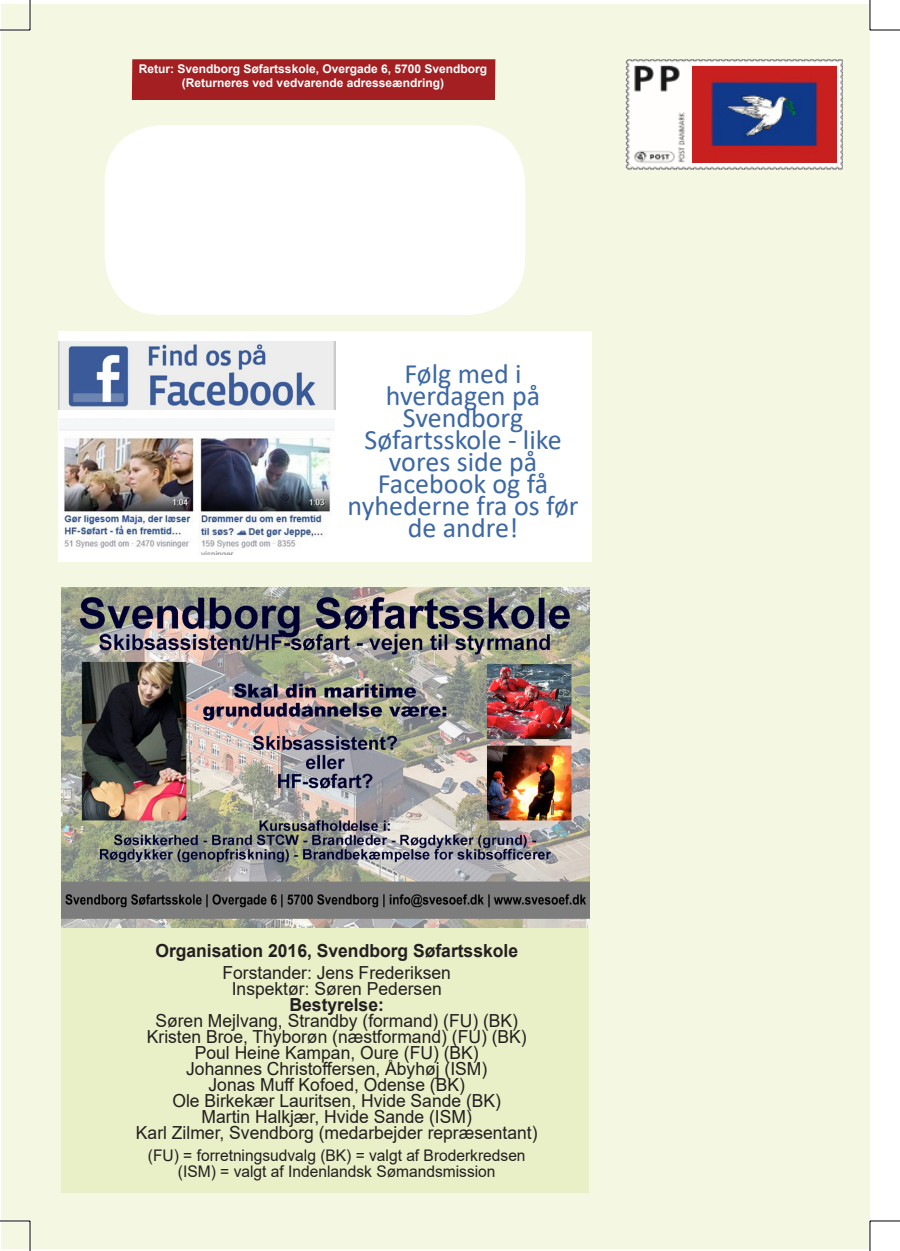
<style>
.page{position:relative;width:900px;height:1251px;background:#fff}
.page>*{position:absolute;margin:0;border:0;box-sizing:border-box;transform-origin:0 0}
.t1{font:28px/22px "Calibri";color:#3c68a4;text-align:center}
.t2{font:18px/16px "Arial";color:#231f20;text-align:center}
.t3{font:700 18px "Arial";color:#231f20}
.t4{font:16px/16px "Arial";color:#231f20;text-align:center}
.t5{font:700 12px/14.4px "Arial";color:#fff;text-align:center}
</style>
<div class="page">
<div style="left:2px;top:4px;width:867px;height:1245px;background:#f4f7e2"></div>
<div style="left:58px;top:331px;width:533px;height:230px;background:#fff"></div>
<div style="left:132px;top:59px;width:363px;height:41px;background:#a31f21"></div>
<div style="left:61px;top:928px;width:528px;height:264px;background:#e9efc6"></div>
<svg style="left:625px;top:59px;width:217px;height:111px;fill:#fffefd"></svg>
<svg style="left:692px;top:66px;width:143px;height:96px;fill:#c62225"></svg>
<div style="left:105px;top:125px;width:420px;height:190px;background:#fff;border-radius:57px"></div>
<img style="left:59px;top:419px;width:275px;height:135px">
<img style="left:58px;top:341px;width:277px;height:68px">
<img style="left:61px;top:587px;width:528px;height:340px">
<hr style="left:0;top:29px;width:30px;height:2px;background:#fff">
<hr style="left:0;top:1219px;width:30px;height:3px;background:#fff">
<hr style="left:29px;top:0;width:2px;height:30px;background:#fff">
<hr style="left:29px;top:1221px;width:2px;height:30px;background:#fff">
<hr style="left:868px;top:0;width:2px;height:30px;background:#fff">
<hr style="left:868px;top:1221px;width:2px;height:30px;background:#fff">
<hr style="left:0;top:30px;width:30px;height:1px;background:#000">
<hr style="left:869px;top:30px;width:30px;height:1px;background:#000">
<hr style="left:0;top:1220px;width:30px;height:1px;background:#000">
<hr style="left:869px;top:1220px;width:30px;height:1px;background:#000">
<hr style="left:30px;top:0;width:1px;height:30px;background:#000">
<hr style="left:30px;top:1221px;width:1px;height:30px;background:#000">
<hr style="left:869px;top:0;width:1px;height:30px;background:#000">
<hr style="left:869px;top:1221px;width:1px;height:30px;background:#000">
<p class="t5" style="left:139px;top:62px;width:350px">Retur: Svendborg Søfartsskole, Overgade 6, 5700 Svendborg (Returneres ved vedvarende adresseændring)</p>
<h1 class="t1" style="left:347px;top:362px;width:232px">Følg med i hverdagen på<br>Svendborg<br>Søfartsskole - like vores side på<br>Facebook og få nyhederne fra os før de andre!</h1>
<p class="t3" style="left:155px;top:938px;width:364px">Organisation 2016, Svendborg Søfartsskole</p>
<p class="t2" style="left:222px;top:964px;width:230px">Forstander: Jens Frederiksen<br>Inspektør: Søren Pedersen</p>
<p class="t3" style="left:289px;top:992px;width:96px">Bestyrelse:</p>
<p class="t2" style="left:136px;top:1012px;width:403px">Søren Mejlvang, Strandby (formand) (FU) (BK)<br>Kristen Broe, Thyborøn (næstformand) (FU) (BK)<br>Poul Heine Kampan, Oure (FU) (BK)<br>Johannes Christoffersen, Åbyhøj (ISM)<br>Jonas Muff Kofoed, Odense (BK)<br>Ole Birkekær Lauritsen, Hvide Sande (BK)<br>Martin Halkjær, Hvide Sande (ISM)<br>Karl Zilmer, Svendborg (medarbejder repræsentant)</p>
<p class="t4" style="left:148px;top:1146px;width:379px">(FU) = forretningsudvalg (BK) = valgt af Broderkredsen (ISM) = valgt af Indenlandsk Sømandsmission</p>
</div>
